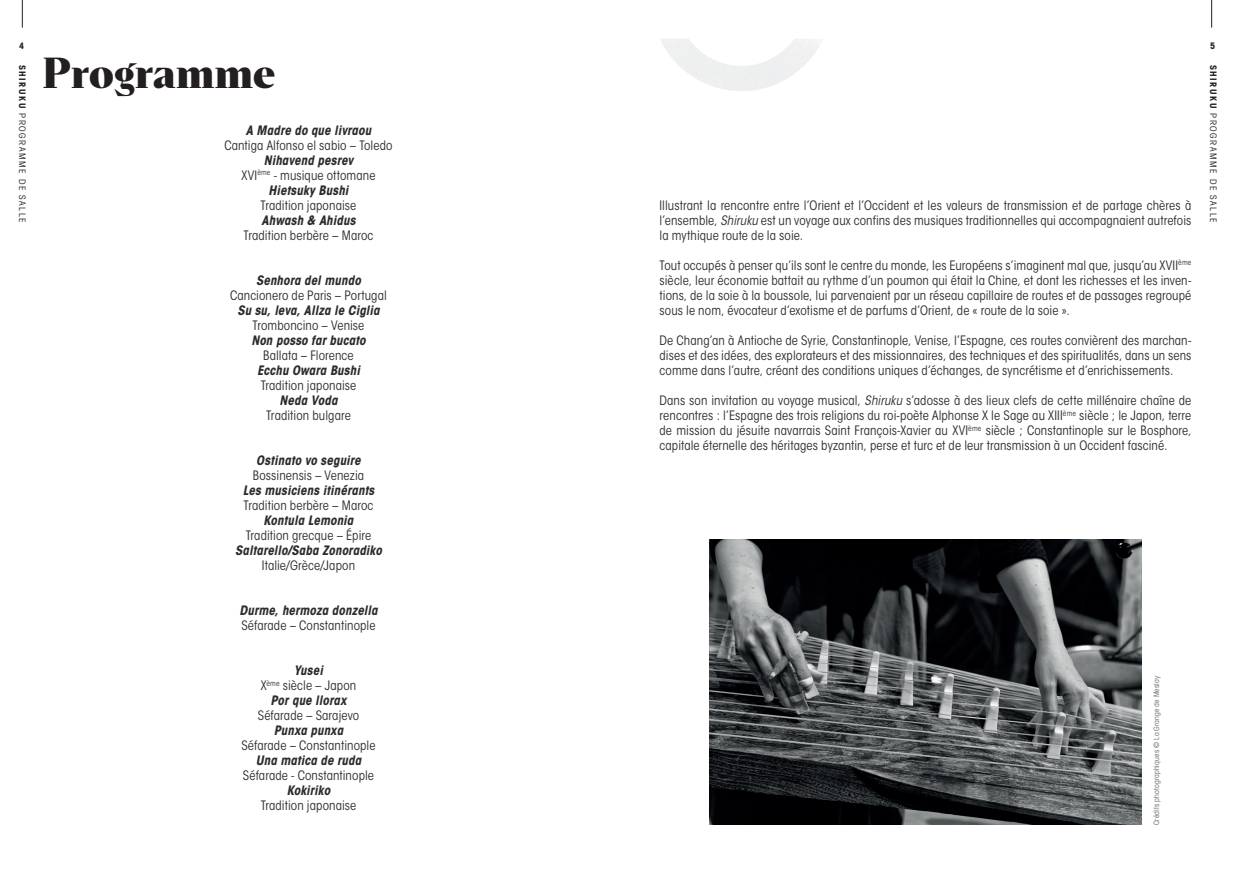
<style>
.page{position:relative;width:1234px;height:893px;background:#fff}
.page>*{position:absolute;margin:0;border:0;box-sizing:border-box;transform-origin:0 0}
.t1{font:900 40.5px "Abstract";color:#231f20}
.t2{font:condensed 12.9px/15px "ITC Avant Garde Std";letter-spacing:.005em;color:#2e2b2c;text-align:justify}
.t3{font:italic 700 condensed 12.9px/15px "ITC Avant Garde Std";letter-spacing:.01em;color:#2e2b2c;text-align:center}
.t4{font:condensed 9px "Avant Garde";letter-spacing:.165em;color:#231f20}
.t5{font:700 condensed 9px "Avant Garde";color:#231f20}
.t6{font:condensed 7.5px "Avant Garde";letter-spacing:.02em;color:#6c6d70}
.s1{font-weight:700}
.s2{font-weight:400;font-style:normal}
.s3{font-style:italic}
</style>
<div class="page">
<svg style="left:22px;top:0;width:1px;height:28px"></svg>
<img style="left:709px;top:540px;width:432px;height:285px">
<p class="t5" style="left:19px;top:40px;width:7px">4</p>
<p class="t5" style="left:1209px;top:40px;width:7px">5</p>
<p class="t4" style="left:28px;top:65px;width:159px;rotate:90deg"><span class="s1">SHIRUKU</span> PROGRAMME DE SALLE</p>
<h1 class="t1" style="left:43px;top:47px;width:234px">Programme</h1>
<p class="t3" style="left:246px;top:123px;width:127px">A Madre do que livraou</p>
<p class="t2" style="left:224px;top:138px;width:170px">Cantiga Alfonso el sabio – Toledo</p>
<p class="t3" style="left:241px;top:153px;width:136px">Nihavend pesrev<br><span class="s2">XVI</span><sup>ème</sup> <span class="s2">- musique ottomane<br></span>Hietsuky Bushi</p>
<p class="t2" style="left:260px;top:198px;width:97px">Tradition japonaise</p>
<p class="t3" style="left:261px;top:213px;width:95px">Ahwash &amp; Ahidus</p>
<p class="t2" style="left:243px;top:228px;width:131px">Tradition berbère – Maroc</p>
<p class="t3" style="left:256px;top:273px;width:106px">Senhora del mundo</p>
<p class="t2" style="left:230px;top:288px;width:158px">Cancionero de Paris – Portugal</p>
<p class="t3" style="left:237px;top:303px;width:144px">Su su, leva, Allza le Ciglia</p>
<p class="t2" style="left:252px;top:318px;width:113px">Tromboncino – Venise</p>
<p class="t3" style="left:251px;top:333px;width:116px">Non posso far bucato</p>
<p class="t2" style="left:263px;top:348px;width:92px">Ballata – Florence</p>
<p class="t3" style="left:257px;top:363px;width:104px">Ecchu Owara Bushi</p>
<p class="t2" style="left:260px;top:378px;width:97px">Tradition japonaise</p>
<p class="t3" style="left:279px;top:393px;width:59px">Neda Voda</p>
<p class="t2" style="left:266px;top:408px;width:86px">Tradition bulgare</p>
<p class="t3" style="left:256px;top:453px;width:106px">Ostinato vo seguire</p>
<p class="t2" style="left:253px;top:468px;width:113px">Bossinensis – Venezia</p>
<p class="t3" style="left:243px;top:483px;width:133px">Les musiciens itinérants</p>
<p class="t2" style="left:243px;top:498px;width:131px">Tradition berbère – Maroc</p>
<p class="t3" style="left:263px;top:513px;width:91px">Kontula Lemonia</p>
<p class="t2" style="left:246px;top:528px;width:127px">Tradition grecque – Épire</p>
<p class="t3" style="left:235px;top:543px;width:148px">Saltarello/Saba Zonoradiko</p>
<p class="t2" style="left:262px;top:558px;width:95px">Italie/Grèce/Japon</p>
<p class="t3" style="left:239px;top:603px;width:140px">Durme, hermoza donzella</p>
<p class="t2" style="left:241px;top:618px;width:136px">Séfarade – Constantinople</p>
<p class="t3" style="left:261px;top:663px;width:97px">Yusei<br><span class="s2">X</span><sup>ème</sup> <span class="s2">siècle – Japon<br></span>Por que llorax</p>
<p class="t2" style="left:258px;top:708px;width:103px">Séfarade – Sarajevo</p>
<p class="t3" style="left:274px;top:723px;width:71px">Punxa punxa</p>
<p class="t2" style="left:241px;top:738px;width:136px">Séfarade – Constantinople</p>
<p class="t3" style="left:256px;top:753px;width:107px">Una matica de ruda</p>
<p class="t2" style="left:243px;top:768px;width:133px">Séfarade - Constantinople</p>
<p class="t3" style="left:287px;top:783px;width:45px">Kokiriko</p>
<p class="t2" style="left:260px;top:798px;width:97px">Tradition japonaise</p>
<p class="t2" style="left:659px;top:198px;width:533px">Illustrant la rencontre entre l’Orient et l’Occident et les valeurs de transmission et de partage chères à l’ensemble, <span class="s3">Shiruku</span> est un voyage aux confins des musiques traditionnelles qui accompagnaient autrefois la mythique route de la soie.</p>
<p class="t2" style="left:659px;top:258px;width:533px">Tout occupés à penser qu’ils sont le centre du monde, les Européens s’imaginent mal que, jusqu’au XVII<sup>ème </sup>siècle, leur économie battait au rythme d’un poumon qui était la Chine, et dont les richesses et les inven&shy;tions, de la soie à la boussole, lui parvenaient par un réseau capillaire de routes et de passages regroupé sous le nom, évocateur d’exotisme et de parfums d’Orient, de « route de la soie ».</p>
<p class="t2" style="left:659px;top:333px;width:533px">De Chang’an à Antioche de Syrie, Constantinople, Venise, l’Espagne, ces routes convièrent des marchan&shy;dises et des idées, des explorateurs et des missionnaires, des techniques et des spiritualités, dans un sens comme dans l’autre, créant des conditions uniques d’échanges, de syncrétisme et d’enrichissements.</p>
<p class="t2" style="left:659px;top:393px;width:533px">Dans son invitation au voyage musical, <span class="s3">Shiruku</span> s’adosse à des lieux clefs de cette millénaire chaîne de rencontres : l’Espagne des trois religions du roi-poète Alphonse X le Sage au XIII<sup>ème</sup> siècle ; le Japon, terre de mission du jésuite navarrais Saint François-Xavier au XVI<sup>ème</sup> siècle ; Constantinople sur le Bosphore, capitale éternelle des héritages byzantin, perse et turc et de leur transmission à un Occident fasciné.</p>
<p class="t4" style="left:1218px;top:65px;width:159px;rotate:90deg"><span class="s1">SHIRUKU</span> PROGRAMME DE SALLE</p>
<p class="t6" style="left:1151px;top:825px;width:151px;rotate:-90deg">Crédits photographiques © La Grange de Meslay</p>
</div>
